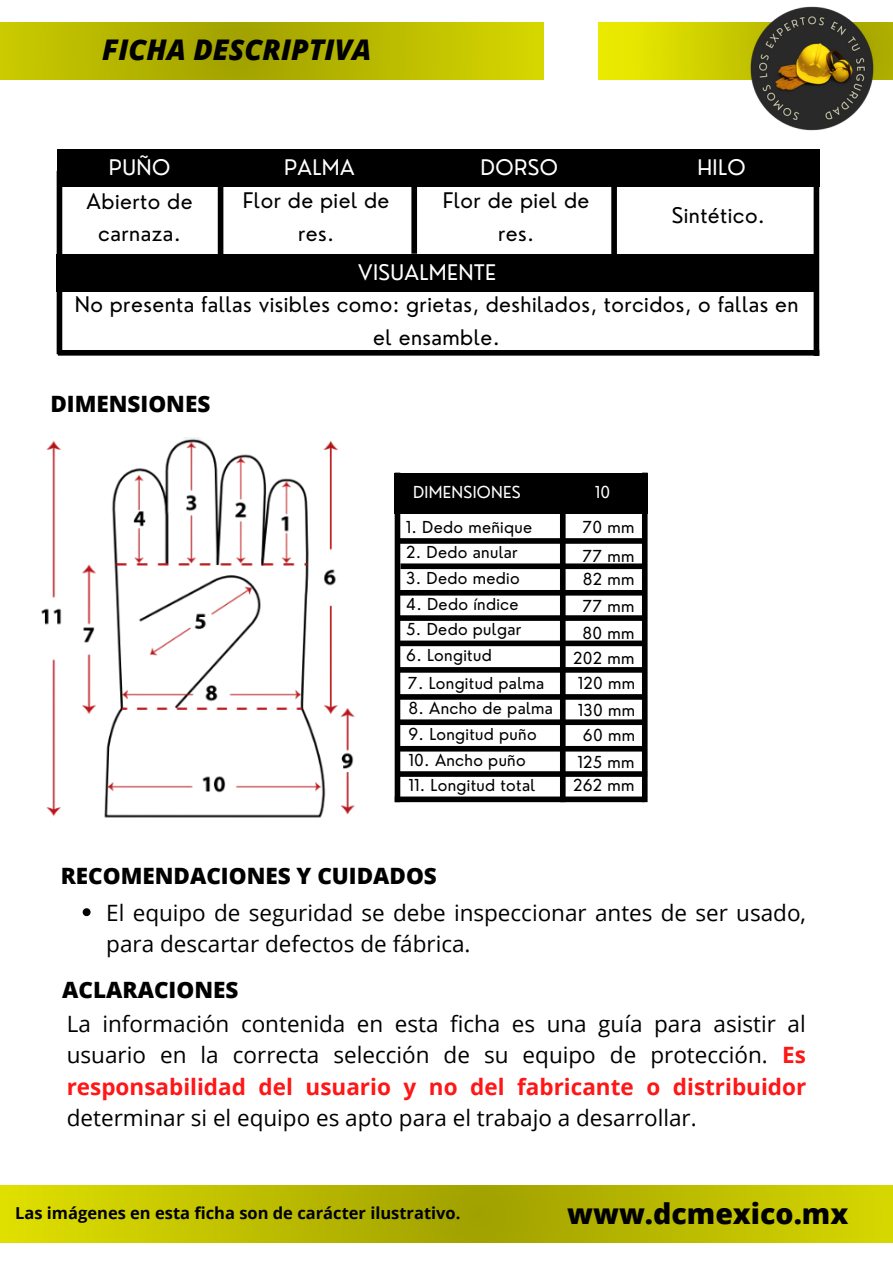
<style>
.page{position:relative;width:893px;height:1264px;background:#fff}
.page>*{position:absolute;margin:0;border:0;box-sizing:border-box;transform-origin:0 0}
.t1{font:italic 800 28.5px "Open Sans";color:#000}
.t2{font:800 28.5px "Open Sans";color:#000}
.t3{font:22.5px/31.5px "Open Sans";color:#000}
.t4{font:800 22.5px "Open Sans";color:#000}
.t5{font:21px/32.5px "Nourd";letter-spacing:.02em;color:#000;text-align:center}
.t6{font:21px "Nourd";letter-spacing:.02em;color:#fff}
.t7{font:700 16.5px "Open Sans";color:#000}
.t8{font:16.05px "Nourd";letter-spacing:.02em;color:#000}
.t9{font:16.05px "Nourd";letter-spacing:.02em;color:#fff}
.s1{font-weight:700;color:#ff1616}
</style>
<div class="page">
<img style="left:0;top:1185px;width:892px;height:57px">
<img style="left:0;top:22px;width:543px;height:57px">
<img style="left:598px;top:22px;width:294px;height:58px">
<div style="left:395px;top:473px;width:252px;height:41px;background:#000"></div>
<div style="left:394px;top:472px;width:6px;height:330px;background:#000"></div>
<div style="left:560px;top:476px;width:5px;height:326px;background:#000"></div>
<div style="left:642px;top:472px;width:5px;height:330px;background:#000"></div>
<div style="left:397px;top:538px;width:249px;height:6px;background:#000"></div>
<div style="left:400px;top:563px;width:245px;height:6px;background:#000"></div>
<div style="left:397px;top:590px;width:249px;height:5px;background:#000"></div>
<div style="left:397px;top:615px;width:248px;height:6px;background:#000"></div>
<div style="left:399px;top:640px;width:243px;height:6px;background:#000"></div>
<div style="left:397px;top:667px;width:249px;height:5px;background:#000"></div>
<div style="left:399px;top:694px;width:244px;height:5px;background:#000"></div>
<div style="left:397px;top:719px;width:249px;height:6px;background:#000"></div>
<div style="left:399px;top:746px;width:247px;height:5px;background:#000"></div>
<div style="left:397px;top:771px;width:250px;height:5px;background:#000"></div>
<div style="left:395px;top:796px;width:249px;height:6px;background:#000"></div>
<div style="left:57px;top:149px;width:762px;height:38px;background:#000"></div>
<div style="left:218px;top:184px;width:5px;height:78px;background:#000"></div>
<div style="left:411px;top:166px;width:6px;height:88px;background:#000"></div>
<div style="left:57px;top:171px;width:5px;height:183px;background:#000"></div>
<div style="left:611px;top:181px;width:6px;height:85px;background:#000"></div>
<div style="left:813px;top:158px;width:6px;height:198px;background:#000"></div>
<div style="left:57px;top:254px;width:762px;height:37px;background:#000"></div>
<div style="left:58px;top:350px;width:761px;height:5px;background:#000"></div>
<img style="left:738px;top:6px;width:138px;height:125px">
<img style="left:41px;top:437px;width:314px;height:380px">
<svg style="left:83px;top:908px;width:8px;height:8px"></svg>
<p class="t1" style="left:102px;top:30px;width:271px">FICHA DESCRIPTIVA</p>
<p class="t6" style="left:109px;top:154px;width:63px">PUÑO</p>
<p class="t6" style="left:480px;top:154px;width:79px">DORSO</p>
<p class="t5" style="left:443px;top:184px;width:148px">Flor de piel de res.</p>
<p class="t6" style="left:284px;top:154px;width:72px">PALMA</p>
<p class="t5" style="left:243px;top:184px;width:148px">Flor de piel de res.</p>
<p class="t5" style="left:87px;top:185px;width:107px">Abierto de carnaza.</p>
<p class="t6" style="left:358px;top:259px;width:139px">VISUALMENTE</p>
<p class="t6" style="left:697px;top:154px;width:50px">HILO</p>
<p class="t5" style="left:671px;top:199px;width:95px">Sintético.</p>
<p class="t5" style="left:75px;top:288px;width:725px">No presenta fallas visibles como: grietas, deshilados, torcidos, o fallas en el ensamble.</p>
<p class="t4" style="left:50px;top:388px;width:161px">DIMENSIONES</p>
<p class="t9" style="left:413px;top:481px;width:109px">DIMENSIONES</p>
<p class="t9" style="left:594px;top:481px;width:17px">10</p>
<p class="t8" style="left:406px;top:516px;width:128px">1. Dedo meñique</p>
<p class="t8" style="left:582px;top:516px;width:53px">70 mm</p>
<p class="t8" style="left:406px;top:568px;width:115px">3. Dedo medio</p>
<p class="t8" style="left:583px;top:568px;width:53px">82 mm</p>
<p class="t8" style="left:406px;top:593px;width:114px">4. Dedo índice</p>
<p class="t8" style="left:406px;top:645px;width:87px">6. Longitud</p>
<p class="t8" style="left:573px;top:648px;width:63px">202 mm</p>
<p class="t8" style="left:408px;top:672px;width:138px">7. Longitud palma</p>
<p class="t8" style="left:408px;top:697px;width:146px">8. Ancho de palma</p>
<p class="t8" style="left:578px;top:699px;width:59px">130 mm</p>
<p class="t8" style="left:408px;top:724px;width:130px">9. Longitud puño</p>
<p class="t8" style="left:583px;top:724px;width:54px">60 mm</p>
<p class="t8" style="left:408px;top:749px;width:119px">10. Ancho puño</p>
<p class="t8" style="left:408px;top:774px;width:128px">11. Longitud total</p>
<p class="t8" style="left:573px;top:775px;width:63px">262 mm</p>
<p class="t8" style="left:406px;top:542px;width:113px">2. Dedo anular</p>
<p class="t8" style="left:582px;top:546px;width:53px">77 mm</p>
<p class="t8" style="left:582px;top:596px;width:53px">77 mm</p>
<p class="t8" style="left:406px;top:619px;width:117px">5. Dedo pulgar</p>
<p class="t8" style="left:582px;top:623px;width:53px">80 mm</p>
<p class="t8" style="left:577px;top:673px;width:59px">120 mm</p>
<p class="t8" style="left:577px;top:751px;width:58px">125 mm</p>
<p class="t4" style="left:61px;top:859px;width:377px">RECOMENDACIONES Y CUIDADOS</p>
<p class="t3" style="left:106px;top:896px;width:701px">El equipo de seguridad se debe inspeccionar antes de ser usado, para descartar defectos de fábrica.</p>
<p class="t4" style="left:62px;top:974px;width:178px">ACLARACIONES</p>
<p class="t3" style="left:67px;top:1007px;width:741px;text-align:justify">La información contenida en esta ficha es una guía para asistir al usuario en la correcta selección de su equipo de protección. <span class="s1">Es responsabilidad del usuario y no del fabricante o distribuidor </span>determinar si el equipo es apto para el trabajo a desarrollar.</p>
<p class="t7" style="left:15px;top:1200px;width:447px">Las imágenes en esta ficha son de carácter ilustrativo.</p>
<p class="t2" style="left:567px;top:1193px;width:282px">www.dcmexico.mx</p>
</div>
